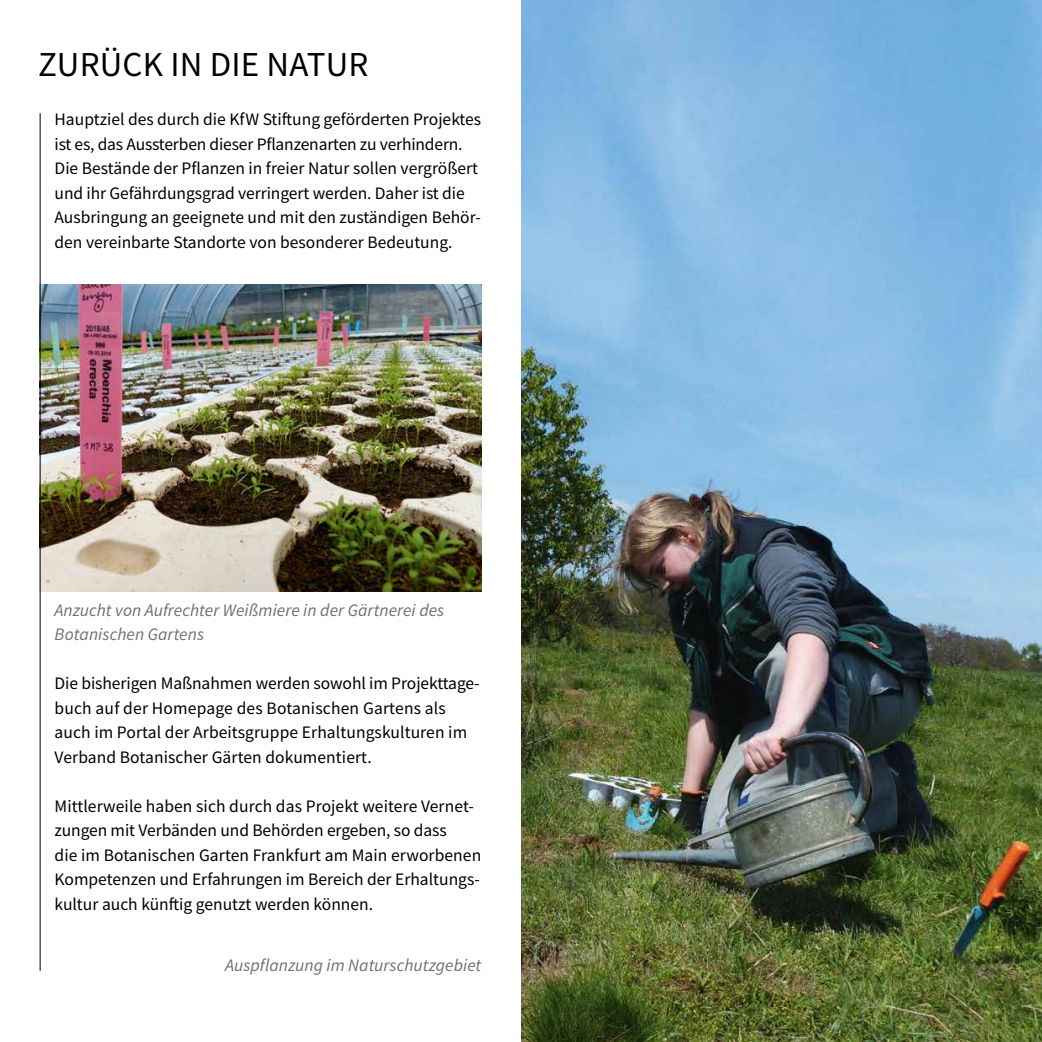
<style>
.page{position:relative;width:1042px;height:1042px;background:#fff}
.page>*{position:absolute;margin:0;border:0;box-sizing:border-box;transform-origin:0 0}
.t1{font:35px "Source Sans Pro";letter-spacing:.005em;color:#000}
.t2{font:17.5px/24.5px "Source Sans Pro";color:#000}
.t3{font:italic 17.5px/24.5px "Source Sans Pro";letter-spacing:.005em;color:#706f6f}
</style>
<div class="page">
<img style="left:41px;top:285px;width:440px;height:306px">
<img style="left:521px;top:0;width:521px;height:1042px">
<hr style="left:40px;top:113px;width:1px;height:858px;background:#000">
<h1 class="t1" style="left:38px;top:43px;width:332px">ZURÜCK IN DIE NATUR</h1>
<p class="t2" style="left:55px;top:107px;width:428px">Hauptziel des durch die KfW Stiftung geförderten Projektes ist es, das Aussterben dieser Pflanzenarten zu verhindern.<br>Die Bestände der Pflanzen in freier Natur sollen vergrößert und ihr Gefährdungsgrad verringert werden. Daher ist die Ausbringung an geeignete und mit den zuständigen Behör&shy;den vereinbarte Standorte von besonderer Bedeutung.</p>
<p class="t3" style="left:55px;top:597px;width:391px">Anzucht von Aufrechter Weißmiere in der Gärtnerei des<br>Botanischen Gartens</p>
<p class="t2" style="left:55px;top:671px;width:427px">Die bisherigen Maßnahmen werden sowohl im Projekttage&shy;buch auf der Homepage des Botanischen Gartens als auch im Portal der Arbeitsgruppe Erhaltungskulturen im Verband Botanischer Gärten dokumentiert.</p>
<p class="t2" style="left:55px;top:793px;width:428px">Mittlerweile haben sich durch das Projekt weitere Vernet&shy;zungen mit Verbänden und Behörden ergeben, so dass<br>die im Botanischen Garten Frankfurt am Main erworbenen Kompetenzen und Erfahrungen im Bereich der Erhaltungs&shy;kultur auch künftig genutzt werden können.</p>
<p class="t3" style="left:225px;top:952px;width:258px">Auspflanzung im Naturschutzgebiet</p>
</div>
